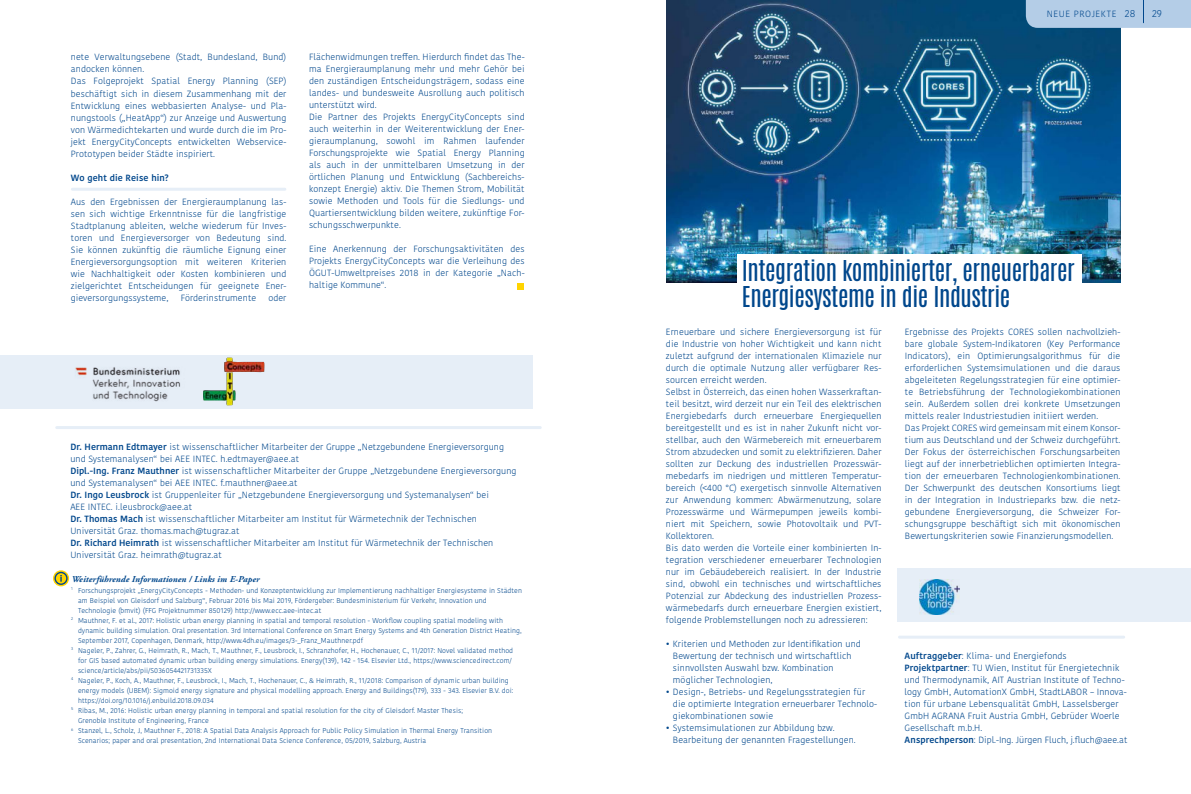
<style>
.page{position:relative;width:1191px;height:794px;background:#fff}
.page>*{position:absolute;margin:0;border:0;box-sizing:border-box;transform-origin:0 0}
.t1{font:24px/26px "Antonio";letter-spacing:-.02em;color:#00478c}
.t2{font:300 10px "Kohinoor Devanagari";color:#00478c}
.t3{font:300 9px/12px "Kohinoor Devanagari";letter-spacing:.01em;color:#00478c}
.t4{font:italic 700 9px "Adobe Garamond";letter-spacing:.01em;color:#00478c}
.t5{font:600 9px "Kohinoor Devanagari";letter-spacing:.01em;color:#00478c}
.t6{font:300 9px "Kohinoor Devanagari";letter-spacing:.065em;color:#00478c}
.t7{font:300 7px "Kohinoor Devanagari";letter-spacing:.01em;color:#00478c}
.s1{font-weight:600}
</style>
<div class="page">
<img style="left:666px;top:0;width:454px;height:282px">
<div style="left:737px;top:254px;width:344px;height:34px;background:#fff"></div>
<hr style="left:57px;top:426px;width:483px;height:3px;background:#e6eef7">
<svg style="left:53px;top:570px;width:16px;height:16px"></svg>
<svg style="left:54px;top:572px;width:14px;height:13px"></svg>
<div style="left:517px;top:283px;width:7px;height:7px;background:#ffd400"></div>
<div style="left:0;top:355px;width:532px;height:53px;background:#e6eef7"></div>
<img style="left:75px;top:367px;width:106px;height:35px">
<img style="left:203px;top:357px;width:61px;height:48px">
<hr style="left:899px;top:635px;width:224px;height:3px;background:#e6eef7">
<div style="left:898px;top:569px;width:293px;height:53px;background:#e6eef7"></div>
<img style="left:919px;top:579px;width:41px;height:35px">
<hr style="left:72px;top:188px;width:213px;height:3px;background:#e6eef7">
<div style="left:1025px;top:0;width:166px;height:28px;background:#b4cde7"></div>
<p class="t3" style="left:71px;top:51px;width:217px">nete Verwaltungsebene (Stadt, Bundesland, Bund) andocken können.<br>Das Folgeprojekt Spatial Energy Planning (SEP) beschäftigt sich in diesem Zusammenhang mit der Entwicklung eines webbasierten Analyse- und Pla&shy;nungstools („HeatApp“) zur Anzeige und Auswertung von Wärmedichtekarten und wurde durch die im Pro&shy;jekt EnergyCityConcepts entwickelten Webservice-Prototypen beider Städte inspiriert.</p>
<p class="t5" style="left:71px;top:172px;width:99px">Wo geht die Reise hin?</p>
<p class="t3" style="left:71px;top:195px;width:217px;text-align:justify">Aus den Ergebnissen der Energieraumplanung las&shy;sen sich wichtige Erkenntnisse für die langfristige Stadtplanung ableiten, welche wiederum für Inves&shy;toren und Energieversorger von Bedeutung sind.<br>Sie können zukünftig die räumliche Eignung einer Energieversorgungsoption mit weiteren Kriterien wie Nachhaltigkeit oder Kosten kombinieren und zielgerichtet Entscheidungen für geeignete Ener&shy;gieversorgungssysteme,</p>
<p class="t3" style="left:181px;top:291px;width:77px">Förderinstrumente</p>
<p class="t3" style="left:268px;top:291px;width:19px">oder</p>
<p class="t3" style="left:309px;top:51px;width:217px">Flächenwidmungen treffen. Hierdurch findet das The&shy;ma Energieraumplanung mehr und mehr Gehör bei den zuständigen Entscheidungsträgern, sodass eine landes- und bundesweite Ausrollung auch politisch unterstützt wird.<br>Die Partner des Projekts EnergyCityConcepts sind auch weiterhin in der Weiterentwicklung der Ener&shy;gieraumplanung, sowohl im Rahmen laufender Forschungsprojekte wie Spatial Energy Planning als auch in der unmittelbaren Umsetzung in der örtlichen Planung und Entwicklung (Sachbereichs&shy;konzept Energie) aktiv. Die Themen Strom, Mobilität sowie Methoden und Tools für die Siedlungs- und Quartiersentwicklung bilden weitere, zukünftige For&shy;schungsschwerpunkte.</p>
<p class="t3" style="left:309px;top:243px;width:217px;text-align:justify">Eine Anerkennung der Forschungsaktivitäten des Projekts EnergyCityConcepts war die Verleihung des ÖGUT-Umweltpreises 2018 in der Kategorie „Nach&shy;haltige Kommune“.</p>
<p class="t3" style="left:70px;top:440px;width:447px"><span class="s1">Dr. Hermann Edtmayer</span> ist wissenschaftlicher Mitarbeiter der Gruppe „Netzgebundene Energieversorgung und Systemanalysen“ bei AEE INTEC. h.edtmayer@aee.at<br><span class="s1">Dipl.-Ing. Franz Mauthner</span> ist wissenschaftlicher Mitarbeiter der Gruppe „Netzgebundene Energieversorgung und Systemanalysen“ bei AEE INTEC. f.mauthner@aee.at<br><span class="s1">Dr. Ingo Leusbrock</span> ist Gruppenleiter für „Netzgebundene Energieversorgung und Systemanalysen“ bei<br>AEE INTEC. i.leusbrock@aee.at<br><span class="s1">Dr. Thomas Mach</span> ist wissenschaftlicher Mitarbeiter am Institut für Wärmetechnik der Technischen Universität Graz. thomas.mach@tugraz.at<br><span class="s1">Dr. Richard Heimrath</span> ist wissenschaftlicher Mitarbeiter am Institut für Wärmetechnik der Technischen Universität Graz. heimrath@tugraz.at</p>
<p class="t4" style="left:71px;top:574px;width:190px">Weiterführende Informationen / Links im E-Paper</p>
<p class="t7" style="left:71px;top:586px;width:452px"><sup>1</sup> Forschungsprojekt „EnergyCityConcepts - Methoden- und Konzeptentwicklung zur Implementierung nachhaltiger Energiesysteme in Städten</p>
<p class="t7" style="left:78px;top:596px;width:410px">am Beispiel von Gleisdorf und Salzburg“, Februar 2016 bis Mai 2019, Fördergeber: Bundesministerium für Verkehr, Innovation und</p>
<p class="t7" style="left:78px;top:606px;width:245px">Technologie (bmvit) (FFG Projektnummer 850129) http://www.ecc.aee-intec.at</p>
<p class="t7" style="left:71px;top:616px;width:434px"><sup>2</sup> Mauthner, F. et al., 2017: Holistic urban energy planning in spatial and temporal resolution - Workflow coupling spatial modeling with</p>
<p class="t7" style="left:78px;top:626px;width:445px">dynamic building simulation. Oral presentation. 3rd International Conference on Smart Energy Systems and 4th Generation District Heating,</p>
<p class="t7" style="left:78px;top:636px;width:286px">September 2017, Copenhagen, Denmark, http://www.4dh.eu/images/3-_Franz_Mauthner.pdf</p>
<p class="t7" style="left:71px;top:646px;width:443px"><sup>3</sup> Nageler, P., Zahrer, G., Heimrath, R., Mach, T., Mauthner, F., Leusbrock, I., Schranzhofer, H., Hochenauer, C., 11/2017: Novel validated method</p>
<p class="t7" style="left:78px;top:656px;width:435px">for GIS based automated dynamic urban building energy simulations. Energy(139), 142 - 154. Elsevier Ltd., https://www.sciencedirect.com/</p>
<p class="t7" style="left:78px;top:666px;width:135px">science/article/abs/pii/S036054421731335X</p>
<p class="t7" style="left:71px;top:676px;width:439px"><sup>4</sup> Nageler, P., Koch, A., Mauthner, F., Leusbrock, I., Mach, T., Hochenauer, C., &amp; Heimrath, R., 11/2018: Comparison of dynamic urban building</p>
<p class="t7" style="left:78px;top:686px;width:437px">energy models (UBEM): Sigmoid energy signature and physical modelling approach. Energy and Buildings(179), 333 - 343. Elsevier B.V. doi:</p>
<p class="t7" style="left:78px;top:696px;width:137px">https://doi.org/10.1016/j.enbuild.2018.09.034</p>
<p class="t7" style="left:71px;top:706px;width:393px"><sup>5</sup> Ribas, M., 2016: Holistic urban energy planning in temporal and spatial resolution for the city of Gleisdorf. Master Thesis;</p>
<p class="t7" style="left:78px;top:716px;width:132px">Grenoble Institute of Engineering, France</p>
<p class="t7" style="left:71px;top:726px;width:423px"><sup>6</sup> Stanzel, L., Scholz, J, Mauthner F., 2018: A Spatial Data Analysis Approach for Public Policy Simulation in Thermal Energy Transition</p>
<p class="t7" style="left:78px;top:736px;width:350px">Scenarios; paper and oral presentation, 2nd International Data Science Conference, 05/2019, Salzburg, Austria</p>
<p class="t6" style="left:1046px;top:9px;width:71px">NEUE PROJEKTE</p>
<p class="t2" style="left:1152px;top:8px;width:12px">29</p>
<p class="t2" style="left:1124px;top:8px;width:12px">28</p>
<h1 class="t1" style="left:742px;top:258px;width:334px">Integration kombinierter, erneuerbarer<br>Energiesysteme in die Industrie</h1>
<p class="t3" style="left:666px;top:326px;width:217px">Erneuerbare und sichere Energieversorgung ist für die Industrie von hoher Wichtigkeit und kann nicht zuletzt aufgrund der internationalen Klimaziele nur durch die optimale Nutzung aller verfügbarer Res&shy;sourcen erreicht werden.<br>Selbst in Österreich, das einen hohen Wasserkraftan&shy;teil besitzt, wird derzeit nur ein Teil des elektrischen Energiebedarfs durch erneuerbare Energiequellen bereitgestellt und es ist in naher Zukunft nicht vor&shy;stellbar, auch den Wärmebereich mit erneuerbarem Strom abzudecken und somit zu elektrifizieren. Daher sollten zur Deckung des industriellen Prozesswär&shy;mebedarfs im niedrigen und mittleren Temperatur&shy;bereich (&lt;400 °C) exergetisch sinnvolle Alternativen zur Anwendung kommen: Abwärmenutzung, solare Prozesswärme und Wärmepumpen jeweils kombi&shy;niert mit Speichern, sowie Photovoltaik und PVT-Kollektoren.<br>Bis dato werden die Vorteile einer kombinierten In&shy;tegration verschiedener erneuerbarer Technologien nur im Gebäudebereich realisiert. In der Industrie sind, obwohl ein technisches und wirtschaftliches Potenzial zur Abdeckung des industriellen Prozess&shy;wärmebedarfs durch erneuerbare Energien existiert, folgende Problemstellungen noch zu adressieren:</p>
<p class="t3" style="left:673px;top:637px;width:189px;text-indent:-7px">• Kriterien und Methoden zur Identifikation und Bewertung der technisch und wirtschaftlich sinnvollsten Auswahl bzw. Kombination möglicher Technologien,</p>
<p class="t3" style="left:673px;top:685px;width:206px;text-indent:-7px">• Design-, Betriebs- und Regelungsstrategien für die optimierte Integration erneuerbarer Technolo&shy;giekombinationen sowie</p>
<p class="t3" style="left:673px;top:721px;width:184px;text-indent:-7px">• Systemsimulationen zur Abbildung bzw.<br>Bearbeitung der genannten Fragestellungen.</p>
<p class="t3" style="left:905px;top:325px;width:217px">Ergebnisse des Projekts CORES sollen nachvollzieh&shy;bare globale System-Indikatoren (Key Performance Indicators), ein Optimierungsalgorithmus für die erforderlichen Systemsimulationen und die daraus abgeleiteten Regelungsstrategien für eine optimier&shy;te Betriebsführung der Technologiekombinationen sein. Außerdem sollen drei konkrete Umsetzungen mittels realer Industriestudien initiiert werden.<br>Das Projekt CORES wird gemeinsam mit einem Konsor&shy;tium aus Deutschland und der Schweiz durchgeführt.<br>Der Fokus der österreichischen Forschungsarbeiten liegt auf der innerbetrieblichen optimierten Integra&shy;tion der erneuerbaren Technologienkombinationen.<br>Der Schwerpunkt des deutschen Konsortiums liegt in der Integration in Industrieparks bzw. die netz&shy;gebundene Energieversorgung, die Schweizer For&shy;schungsgruppe beschäftigt sich mit ökonomischen Bewertungskriterien sowie Finanzierungsmodellen.</p>
<p class="t3" style="left:904px;top:650px;width:224px"><span class="s1">Auftraggeber</span>: Klima- und Energiefonds <span class="s1">Projektpartner</span>: TU Wien, Institut für Energietechnik und Thermodynamik, AIT Austrian Institute of Techno&shy;logy GmbH, AutomationX GmbH, StadtLABOR – Innova&shy;tion für urbane Lebensqualität GmbH, Lasselsberger GmbH AGRANA Fruit Austria GmbH, Gebrüder Woerle Gesellschaft m.b.H.<br><span class="s1">Ansprechperson</span>: Dipl.-Ing. Jürgen Fluch, j.fluch@aee.at</p>
</div>
